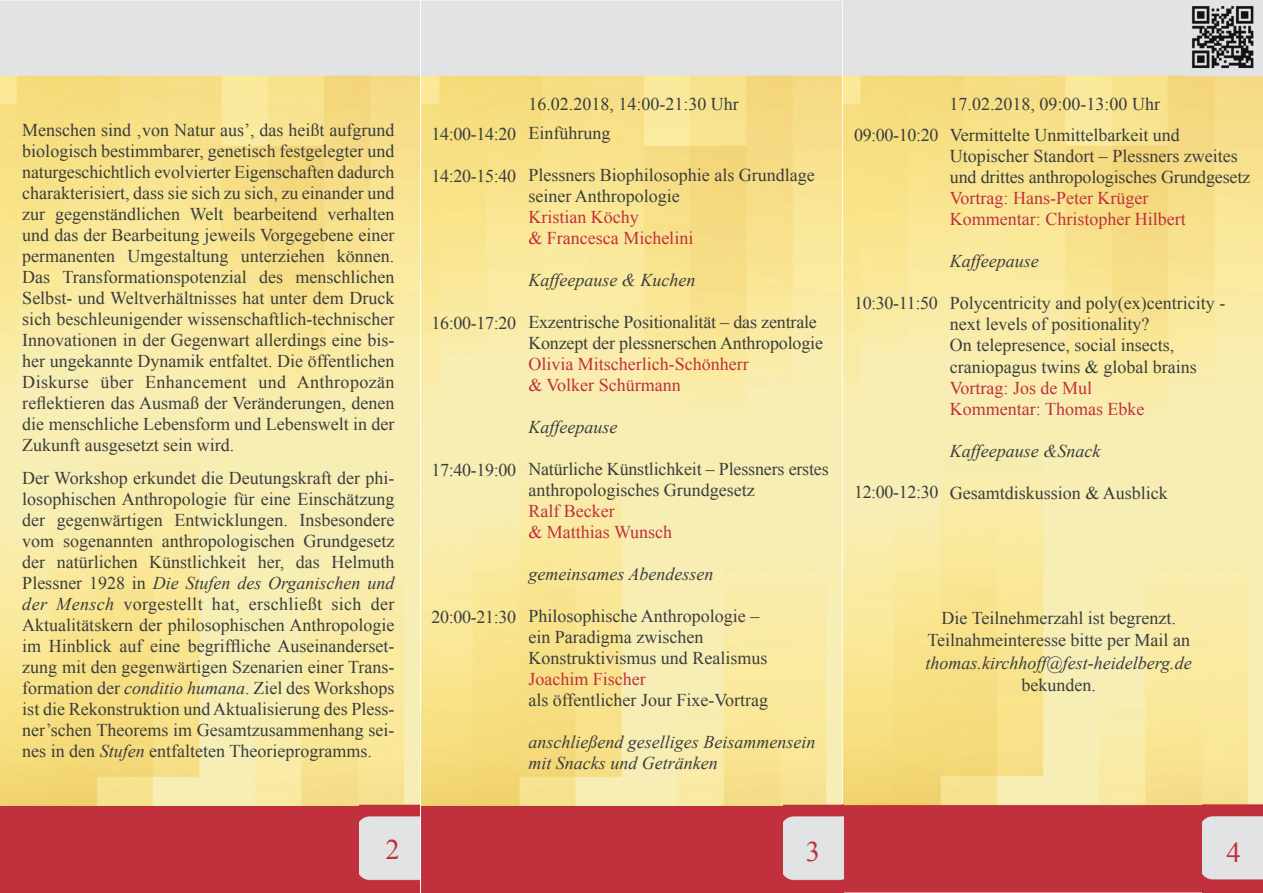
<style>
.page{position:relative;width:1263px;height:893px;background:#fff}
.page>*{position:absolute;margin:0;border:0;box-sizing:border-box;transform-origin:0 0}
.t1{font:28.5px "Times New Roman";color:#c0303d}
.t2{font:18px/21px "Times New Roman";color:#3a3d3d}
.t3{font:18px/21px "Times New Roman";color:#c0303d}
.t4{font:italic 18px/21px "Times New Roman";color:#3a3d3d}
.s1{font-style:italic}
</style>
<div class="page">
<img style="left:0;top:0;width:1263px;height:893px">
<img style="left:1186px;top:0;width:77px;height:78px">
<img style="left:783px;top:805px;width:61px;height:88px">
<img style="left:359px;top:805px;width:61px;height:88px">
<img style="left:1203px;top:805px;width:60px;height:88px">
<p class="t2" style="left:22px;top:119px;width:374px;text-align:justify">Menschen sind ‚von Natur aus’, das heißt aufgrund biologisch bestimmbarer, genetisch festgelegter und naturgeschichtlich evolvierter Eigenschaften dadurch charakterisiert, dass sie sich zu sich, zu einander und zur gegenständlichen Welt bearbeitend verhalten und das der Bearbeitung jeweils Vorgegebene einer permanenten Umgestaltung unterziehen können.<br>Das Transformationspotenzial des menschlichen Selbst- und Weltverhältnisses hat unter dem Druck sich beschleunigender wissenschaftlich-technischer Innovationen in der Gegenwart allerdings eine bis&shy;her ungekannte Dynamik entfaltet. Die öffentlichen Diskurse über Enhancement und Anthropozän reflektieren das Ausmaß der Veränderungen, denen die menschliche Lebensform und Lebenswelt in der Zukunft ausgesetzt sein wird.</p>
<p class="t2" style="left:22px;top:467px;width:374px;text-align:justify">Der Workshop erkundet die Deutungskraft der phi&shy;losophischen Anthropologie für eine Einschätzung der gegenwärtigen Entwicklungen. Insbesondere vom sogenannten anthropologischen Grundgesetz der natürlichen Künstlichkeit her, das Helmuth Plessner 1928 in <span class="s1">Die Stufen des Organischen und der Mensch</span> vorgestellt hat, erschließt sich der Aktualitätskern der philosophischen Anthropologie im Hinblick auf eine begriffliche Auseinanderset&shy;zung mit den gegenwärtigen Szenarien einer Trans&shy;formation der <span class="s1">conditio humana</span>. Ziel des Workshops ist die Rekonstruktion und Aktualisierung des Pless&shy;ner’schen Theorems im Gesamtzusammenhang sei&shy;nes in den <span class="s1">Stufen</span> entfalteten Theorieprogramms.</p>
<p class="t2" style="left:432px;top:123px;width:86px">14:00-14:20</p>
<p class="t2" style="left:432px;top:165px;width:86px">14:20-15:40</p>
<p class="t2" style="left:432px;top:312px;width:86px">16:00-17:20</p>
<p class="t2" style="left:432px;top:459px;width:86px">17:40-19:00</p>
<p class="t2" style="left:432px;top:606px;width:86px">20:00-21:30</p>
<p class="t2" style="left:528px;top:94px;width:212px">16.02.2018, 14:00-21:30 Uhr</p>
<p class="t2" style="left:528px;top:123px;width:83px">Einführung</p>
<p class="t2" style="left:528px;top:165px;width:288px">Plessners Biophilosophie als Grundlage seiner Anthropologie</p>
<p class="t3" style="left:528px;top:207px;width:166px">Kristian Köchy<br>&amp; Francesca Michelini</p>
<p class="t4" style="left:528px;top:269px;width:168px">Kaffeepause &amp; Kuchen</p>
<p class="t2" style="left:528px;top:312px;width:296px">Exzentrische Positionalität – das zentrale<br>Konzept der plessnerschen Anthropologie</p>
<p class="t3" style="left:528px;top:354px;width:222px">Olivia Mitscherlich-Schönherr &amp; Volker Schürmann</p>
<p class="t4" style="left:528px;top:416px;width:90px">Kaffeepause</p>
<p class="t2" style="left:528px;top:459px;width:302px">Natürliche Künstlichkeit – Plessners erstes anthropologisches Grundgesetz</p>
<p class="t3" style="left:528px;top:501px;width:145px">Ralf Becker<br>&amp; Matthias Wunsch</p>
<p class="t4" style="left:528px;top:563px;width:187px">gemeinsames Abendessen</p>
<p class="t2" style="left:528px;top:606px;width:241px">Philosophische Anthropologie – ein Paradigma zwischen<br>Konstruktivismus und Realismus</p>
<p class="t3" style="left:528px;top:669px;width:119px">Joachim Fischer</p>
<p class="t2" style="left:528px;top:690px;width:241px">als öffentlicher Jour Fixe-Vortrag</p>
<p class="t4" style="left:528px;top:731px;width:288px">anschließend geselliges Beisammensein mit Snacks und Getränken</p>
<p class="t2" style="left:854px;top:124px;width:86px">09:00-10:20</p>
<p class="t2" style="left:854px;top:292px;width:85px">10:30-11:50</p>
<p class="t2" style="left:854px;top:481px;width:86px">12:00-12:30</p>
<p class="t2" style="left:949px;top:93px;width:212px">17.02.2018, 09:00-13:00 Uhr</p>
<p class="t2" style="left:950px;top:125px;width:302px">Vermittelte Unmittelbarkeit und<br>Utopischer Standort – Plessners zweites und drittes anthropologisches Grundgesetz</p>
<p class="t3" style="left:950px;top:188px;width:237px">Vortrag: Hans-Peter Krüger<br>Kommentar: Christopher Hilbert</p>
<p class="t4" style="left:950px;top:251px;width:90px">Kaffeepause</p>
<p class="t2" style="left:950px;top:293px;width:277px">Polycentricity and poly(ex)centricity - next levels of positionality?<br>On telepresence, social insects, craniopagus twins &amp; global brains</p>
<p class="t3" style="left:950px;top:377px;width:196px">Vortrag: Jos de Mul<br>Kommentar: Thomas Ebke</p>
<p class="t4" style="left:950px;top:440px;width:152px">Kaffeepause &amp;Snack</p>
<p class="t2" style="left:950px;top:482px;width:220px">Gesamtdiskussion &amp; Ausblick</p>
<p class="t2" style="left:927px;top:606px;width:264px;line-height:22.5px;text-align:center">Die Teilnehmerzahl ist begrenzt.<br>Teilnahmeinteresse bitte per Mail an</p>
<p class="t4" style="left:925px;top:652px;width:268px">thomas.kirchhoff@fest-heidelberg.de</p>
<p class="t2" style="left:1021px;top:675px;width:76px">bekunden.</p>
<h1 class="t1" style="left:386px;top:830px;width:16px">2</h1>
<h1 class="t1" style="left:806px;top:832px;width:16px">3</h1>
<h1 class="t1" style="left:1226px;top:833px;width:16px">4</h1>
</div>
